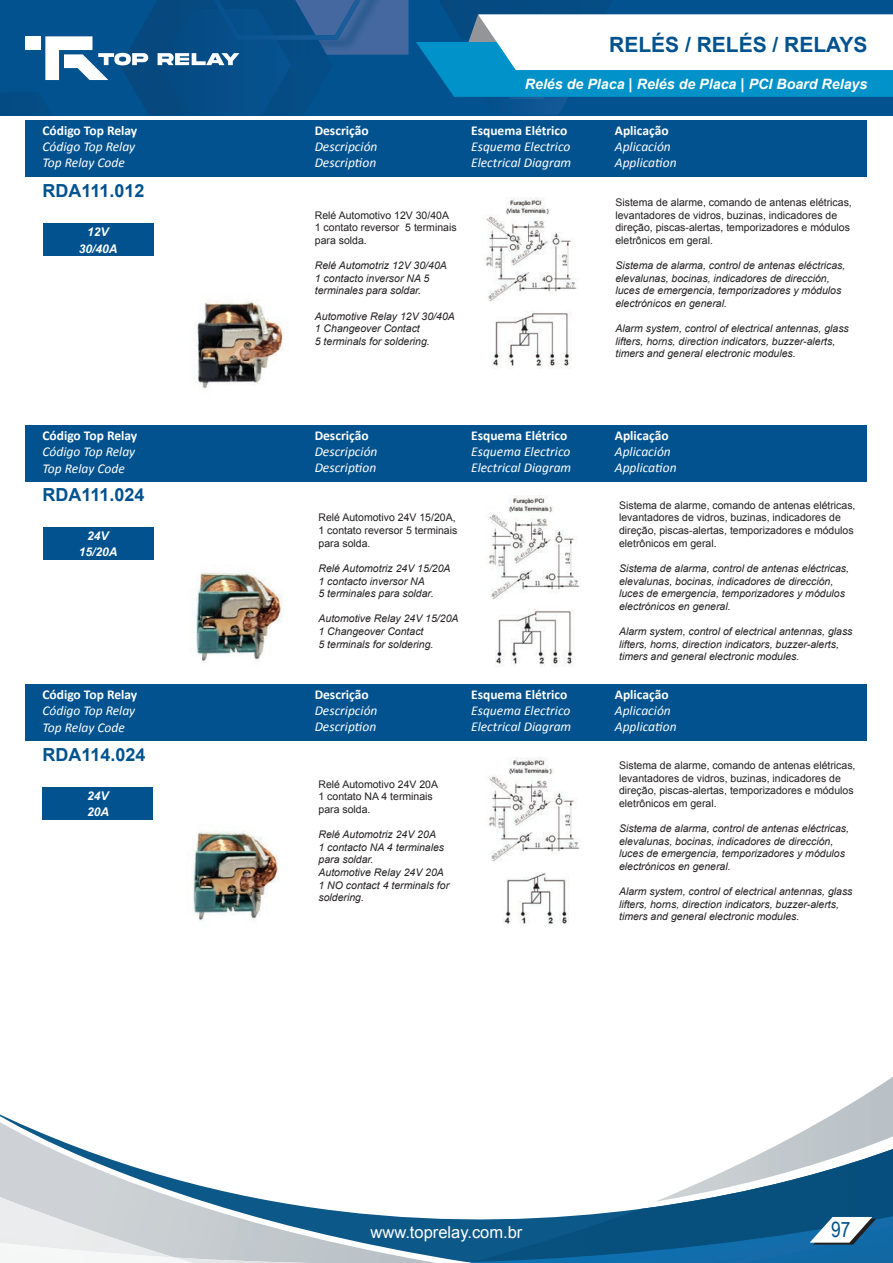
<style>
.page{position:relative;width:893px;height:1263px;background:#fff}
.page>*{position:absolute;margin:0;border:0;box-sizing:border-box;transform-origin:0 0}
.t1{font:21.15px "Arial Narrow";color:#01528e}
.t2{font:700 21px "Arial";color:#01528e}
.t3{font:700 18px "Arial";color:#01528e}
.t4{font:16.5px "Arial";color:#fff}
.t5{font:italic 700 14.25px "Arial";color:#fff}
.t6{font:italic 13.5px/16.2px "Calibri";color:#fff}
.t7{font:700 13.5px "Calibri";color:#fff}
.t8{font:italic 700 12px/16.5px "Arial";color:#fff;text-align:center}
.t9{font:italic 10.5px/12.6px "Arial";color:#231f20}
.t10{font:10.5px/12.6px "Arial";color:#231f20}
.s1{font-size:15px}
</style>
<div class="page">
<svg style="left:0;top:1114px;width:470px;height:148px"></svg>
<svg style="left:0;top:1122px;width:436px;height:141px"></svg>
<img style="left:193px;top:1257px;width:118px;height:6px">
<img style="left:0;top:1197px;width:175px;height:46px">
<img style="left:0;top:1243px;width:193px;height:20px">
<svg style="left:770px;top:1077px;width:123px;height:72px"></svg>
<svg style="left:571px;top:1149px;width:322px;height:67px"></svg>
<img style="left:470px;top:1216px;width:423px;height:47px">
<svg style="left:810px;top:1217px;width:66px;height:27px"></svg>
<div style="left:0;top:0;width:893px;height:115px;background:#01528e"></div>
<img style="left:333px;top:0;width:76px;height:55px">
<img style="left:333px;top:0;width:28px;height:40px">
<img style="left:528px;top:97px;width:40px;height:18px">
<img style="left:509px;top:97px;width:51px;height:2px">
<svg style="left:416px;top:0;width:477px;height:97px"></svg>
<svg style="left:0;top:0;width:333px;height:115px"></svg>
<div style="left:26px;top:120px;width:841px;height:56px;background:#01528e"></div>
<div style="left:42px;top:787px;width:111px;height:32px;background:#01528e"></div>
<div style="left:43px;top:527px;width:110px;height:32px;background:#01528e"></div>
<img style="left:195px;top:571px;width:88px;height:91px">
<img style="left:193px;top:831px;width:87px;height:90px">
<div style="left:26px;top:684px;width:841px;height:56px;background:#01528e"></div>
<img style="left:495px;top:609px;width:79px;height:58px">
<img style="left:488px;top:496px;width:93px;height:103px">
<img style="left:488px;top:757px;width:93px;height:104px">
<img style="left:502px;top:873px;width:67px;height:51px">
<div style="left:43px;top:224px;width:110px;height:32px;background:#01528e"></div>
<div style="left:26px;top:425px;width:841px;height:57px;background:#01528e"></div>
<img style="left:196px;top:301px;width:89px;height:88px">
<img style="left:493px;top:311px;width:78px;height:58px">
<img style="left:485px;top:197px;width:93px;height:104px">
<p class="t7" style="left:42px;top:122px;width:96px">Código Top Relay</p>
<p class="t6" style="left:42px;top:138px;width:94px">Código Top Relay<br>Top Relay Code</p>
<h3 class="t3" style="left:43px;top:179px;width:104px">RDA111.012</h3>
<p class="t8" style="left:79px;top:224px;width:40px">12V<br>30/40A</p>
<p class="t7" style="left:42px;top:427px;width:96px">Código Top Relay</p>
<p class="t6" style="left:42px;top:443px;width:94px">Código Top Relay<br>Top Relay Code</p>
<h3 class="t3" style="left:43px;top:483px;width:104px">RDA111.024</h3>
<p class="t8" style="left:79px;top:528px;width:40px">24V<br>15/20A</p>
<p class="t7" style="left:42px;top:686px;width:96px">Código Top Relay</p>
<p class="t6" style="left:42px;top:702px;width:94px">Código Top Relay<br>Top Relay Code</p>
<h3 class="t3" style="left:42px;top:742px;width:105px">RDA114.024</h3>
<p class="t8" style="left:87px;top:788px;width:24px;text-align:left">24V<br>20A</p>
<h2 class="t2" style="left:609px;top:31px;width:260px">RELÉS / RELÉS / RELAYS</h2>
<p class="t7" style="left:315px;top:122px;width:55px">Descrição</p>
<p class="t6" style="left:315px;top:138px;width:64px">Descripción<br>Description</p>
<p class="t10" style="left:315px;top:209px;width:143px">Relé Automotivo 12V 30/40A<br>1 contato reversor 5 terminais para solda.</p>
<p class="t9" style="left:315px;top:259px;width:134px">Relé Automotriz 12V 30/40A<br>1 contacto inversor NA 5 terminales para soldar.</p>
<p class="t9" style="left:315px;top:310px;width:142px">Automotive Relay 12V 30/40A<br>1 Changeover Contact<br>5 terminals for soldering.</p>
<h3 class="t5" style="left:525px;top:74px;width:344px">Relés de Placa <span class="s1">|</span> Relés de Placa <span class="s1">|</span> PCI Board Relays</h3>
<p class="t7" style="left:471px;top:122px;width:98px">Esquema Elétrico</p>
<p class="t6" style="left:471px;top:138px;width:102px">Esquema Electrico<br>Electrical Diagram</p>
<p class="t7" style="left:615px;top:122px;width:55px">Aplicação</p>
<p class="t6" style="left:615px;top:138px;width:63px">Aplicación<br>Application</p>
<p class="t10" style="left:615px;top:196px;width:238px">Sistema de alarme, comando de antenas elétricas, levantadores de vidros, buzinas, indicadores de direção, piscas-alertas, temporizadores e módulos eletrônicos em geral.</p>
<p class="t9" style="left:615px;top:259px;width:231px">Sistema de alarma, control de antenas eléctricas, elevalunas, bocinas, indicadores de dirección, luces de emergencia, temporizadores y módulos electrónicos en general.</p>
<p class="t9" style="left:615px;top:322px;width:235px">Alarm system, control of electrical antennas, glass lifters, horns, direction indicators, buzzer-alerts, timers and general electronic modules.</p>
<p class="t7" style="left:315px;top:427px;width:55px">Descrição</p>
<p class="t6" style="left:315px;top:443px;width:64px">Descripción<br>Description</p>
<p class="t7" style="left:471px;top:427px;width:98px">Esquema Elétrico</p>
<p class="t6" style="left:471px;top:443px;width:102px">Esquema Electrico<br>Electrical Diagram</p>
<p class="t10" style="left:318px;top:512px;width:140px">Relé Automotivo 24V 15/20A,<br>1 contato reversor 5 terminais para solda.</p>
<p class="t9" style="left:318px;top:562px;width:134px">Relé Automotriz 24V 15/20A<br>1 contacto inversor NA<br>5 terminales para soldar.</p>
<p class="t9" style="left:318px;top:612px;width:142px">Automotive Relay 24V 15/20A<br>1 Changeover Contact<br>5 terminals for soldering.</p>
<p class="t7" style="left:315px;top:686px;width:55px">Descrição</p>
<p class="t6" style="left:315px;top:702px;width:64px">Descripción<br>Description</p>
<p class="t7" style="left:471px;top:686px;width:98px">Esquema Elétrico</p>
<p class="t6" style="left:471px;top:702px;width:102px">Esquema Electrico<br>Electrical Diagram</p>
<p class="t10" style="left:318px;top:778px;width:121px">Relé Automotivo 24V 20A<br>1 contato NA 4 terminais para solda.</p>
<p class="t9" style="left:318px;top:828px;width:132px">Relé Automotriz 24V 20A<br>1 contacto NA 4 terminales para soldar.<br>Automotive Relay 24V 20A<br>1 NO contact 4 terminals for soldering.</p>
<p class="t7" style="left:615px;top:427px;width:55px">Aplicação</p>
<p class="t6" style="left:615px;top:443px;width:63px">Aplicación<br>Application</p>
<p class="t10" style="left:619px;top:499px;width:238px">Sistema de alarme, comando de antenas elétricas, levantadores de vidros, buzinas, indicadores de direção, piscas-alertas, temporizadores e módulos eletrônicos em geral.</p>
<p class="t9" style="left:619px;top:562px;width:231px">Sistema de alarma, control de antenas eléctricas, elevalunas, bocinas, indicadores de dirección, luces de emergencia, temporizadores y módulos electrónicos en general.</p>
<p class="t9" style="left:619px;top:625px;width:235px">Alarm system, control of electrical antennas, glass lifters, horns, direction indicators, buzzer-alerts, timers and general electronic modules.</p>
<p class="t7" style="left:615px;top:686px;width:55px">Aplicação</p>
<p class="t6" style="left:615px;top:702px;width:63px">Aplicación<br>Application</p>
<p class="t10" style="left:619px;top:759px;width:238px">Sistema de alarme, comando de antenas elétricas, levantadores de vidros, buzinas, indicadores de direção, piscas-alertas, temporizadores e módulos eletrônicos em geral.</p>
<p class="t9" style="left:619px;top:822px;width:231px">Sistema de alarma, control de antenas eléctricas, elevalunas, bocinas, indicadores de dirección, luces de emergencia, temporizadores y módulos electrónicos en general.</p>
<p class="t9" style="left:619px;top:885px;width:235px">Alarm system, control of electrical antennas, glass lifters, horns, direction indicators, buzzer-alerts, timers and general electronic modules.</p>
<h3 class="t4" style="left:371px;top:1221px;width:153px">www.toprelay.com.br</h3>
<h1 class="t1" style="left:831px;top:1214px;width:21px">97</h1>
</div>
